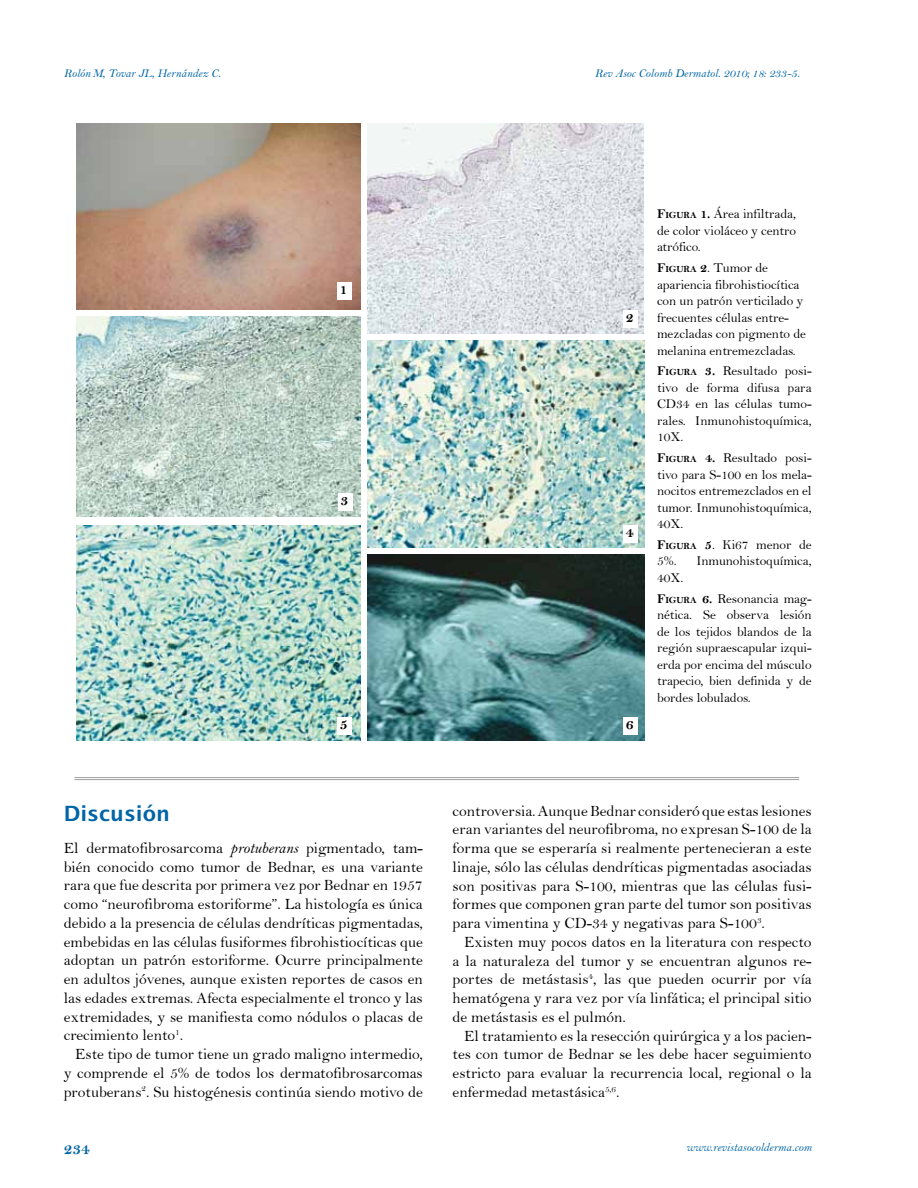
<style>
.page{position:relative;width:918px;height:1188px;background:#fff}
.page>*{position:absolute;margin:0;border:0;box-sizing:border-box;transform-origin:0 0}
.t1{font:700 21px "Lucida Grande";color:#0065a6}
.t2{font:16.5px "Bell MT Bold";color:#0065a6}
.t3{font:15.75px/18.8px "Bell";color:#000;text-align:justify}
.t4{font:15px "Bell MT Bold";color:#000}
.t5{font:13.5px/16.5px "Bell";letter-spacing:-.005em;color:#000;text-align:justify}
.t6{font:12px "Bell MT Italic";color:#0065a6}
.s1{font-family:"Bell MT Bold"}
.s2{font-family:"Bell MT Bold";font-size:9.45px}
.s3{font-family:"Bell MT Italic"}
</style>
<div class="page">
<img style="left:368px;top:124px;width:276px;height:210px">
<img style="left:368px;top:340px;width:277px;height:208px">
<img style="left:367px;top:555px;width:278px;height:185px">
<img style="left:76px;top:317px;width:284px;height:200px">
<img style="left:76px;top:525px;width:284px;height:215px">
<img style="left:76px;top:124px;width:284px;height:186px">
<hr style="left:75px;top:777px;width:724px;height:1px;background:#9c9e9f">
<hr style="left:75px;top:779px;width:724px;height:1px;background:#9c9e9f">
<div style="left:337px;top:282px;width:15px;height:18px;background:#fff"></div>
<div style="left:623px;top:310px;width:15px;height:18px;background:#fff"></div>
<div style="left:623px;top:525px;width:15px;height:18px;background:#fff"></div>
<div style="left:623px;top:717px;width:15px;height:18px;background:#fff"></div>
<div style="left:338px;top:493px;width:15px;height:18px;background:#fff"></div>
<div style="left:337px;top:717px;width:15px;height:18px;background:#fff"></div>
<p class="t6" style="left:64px;top:66px;width:158px">RolónM, Tovar JL, Hernández C.</p>
<p class="t6" style="left:595px;top:66px;width:207px">Rev Asoc Colomb Dermatol. 2010; 18: 233-5.</p>
<p class="t4" style="left:340px;top:280px;width:9px">1</p>
<p class="t4" style="left:341px;top:492px;width:9px">3</p>
<p class="t4" style="left:340px;top:715px;width:9px">5</p>
<p class="t4" style="left:626px;top:308px;width:9px">2</p>
<p class="t4" style="left:626px;top:524px;width:9px">4</p>
<p class="t4" style="left:626px;top:715px;width:9px">6</p>
<p class="t5" style="left:657px;top:206px;width:140px"><span class="s1">F</span><span class="s2">IGURA</span> <span class="s1">1.</span> Área infiltrada, de color violáceo y centro atrófico.</p>
<p class="t5" style="left:657px;top:260px;width:150px;text-align:left"><span class="s1">F</span><span class="s2">IGURA</span> <span class="s1">2</span>. Tumor de apariencia fibrohistiocítica con un patrón verticilado y frecuentes células entre&shy;mezcladas con pigmento de melanina entremezcladas.</p>
<p class="t5" style="left:657px;top:363px;width:156px"><span class="s1">F</span><span class="s2">IGURA</span> <span class="s1">3.</span> Resultado posi&shy;tivo de forma difusa para CD34 en las células tumo&shy;rales. Inmunohistoquímica, 10X.</p>
<p class="t5" style="left:657px;top:450px;width:156px"><span class="s1">F</span><span class="s2">IGURA</span> <span class="s1">4.</span> Resultado posi&shy;tivo para S-100 en los mela&shy;nocitos entremezclados en el tumor. Inmunohistoquímica, 40X.</p>
<p class="t5" style="left:657px;top:536px;width:156px"><span class="s1">F</span><span class="s2">IGURA</span> <span class="s1">5</span>. Ki67 menor de<br>5%.</p>
<p class="t5" style="left:696px;top:553px;width:117px">Inmunohistoquímica,</p>
<p class="t5" style="left:657px;top:567px;width:156px;line-height:20.7px">40X.<br><span class="s1">F</span><span class="s2">IGURA</span> <span class="s1">6.</span> Resonancia mag-</p>
<p class="t5" style="left:657px;top:607px;width:156px">nética. Se observa lesión de los tejidos blandos de la región supraescapular izqui&shy;erda por encima del músculo trapecio, bien definida y de bordes lobulados.</p>
<h1 class="t1" style="left:64px;top:801px;width:108px">Discusión</h1>
<p class="t3" style="left:64px;top:839px;width:361px">El dermatofibrosarcoma <span class="s3">protuberans</span> pigmentado, tam&shy;bién conocido como tumor de Bednar, es una variante rara que fue descrita por primera vez por Bednar en 1957 como “neurofibroma estoriforme”. La histología es única debido a la presencia de células dendríticas pigmentadas, embebidas en las células fusiformes fibrohistiocíticas que adoptan un patrón estoriforme. Ocurre principalmente en adultos jóvenes, aunque existen reportes de casos en las edades extremas. Afecta especialmente el tronco y las extremidades, y se manifiesta como nódulos o placas de crecimiento lento<sup>1</sup>.</p>
<p class="t3" style="left:64px;top:1045px;width:361px;text-indent:11px">Este tipo de tumor tiene un grado maligno intermedio, y comprende el 5% de todos los dermatofibrosarcomas protuberans<sup>2</sup>. Su histogénesis continúa siendo motivo de</p>
<p class="t3" style="left:453px;top:801px;width:361px">controversia. Aunque Bednar consideró que estas lesiones eran variantes del neurofibroma, no expresan S-100 de la forma que se esperaría si realmente pertenecieran a este linaje, sólo las células dendríticas pigmentadas asociadas son positivas para S-100, mientras que las células fusi&shy;formes que componen gran parte del tumor son positivas para vimentina y CD-34 y negativas para S-100<sup>3</sup>.</p>
<p class="t3" style="left:453px;top:932px;width:361px;text-indent:11px">Existen muy pocos datos en la literatura con respecto a la naturaleza del tumor y se encuentran algunos re&shy;portes de metástasis<sup>4</sup>, las que pueden ocurrir por vía hematógena y rara vez por vía linfática; el principal sitio de metástasis es el pulmón.</p>
<p class="t3" style="left:453px;top:1026px;width:361px;text-indent:11px">El tratamiento es la resección quirúrgica y a los pacien&shy;tes con tumor de Bednar se les debe hacer seguimiento estricto para evaluar la recurrencia local, regional o la enfermedad metastásica<sup>5,6</sup>.</p>
<p class="t2" style="left:64px;top:1138px;width:28px">234</p>
<p class="t6" style="left:686px;top:1140px;width:127px">www.revistasocolderma.com</p>
</div>
